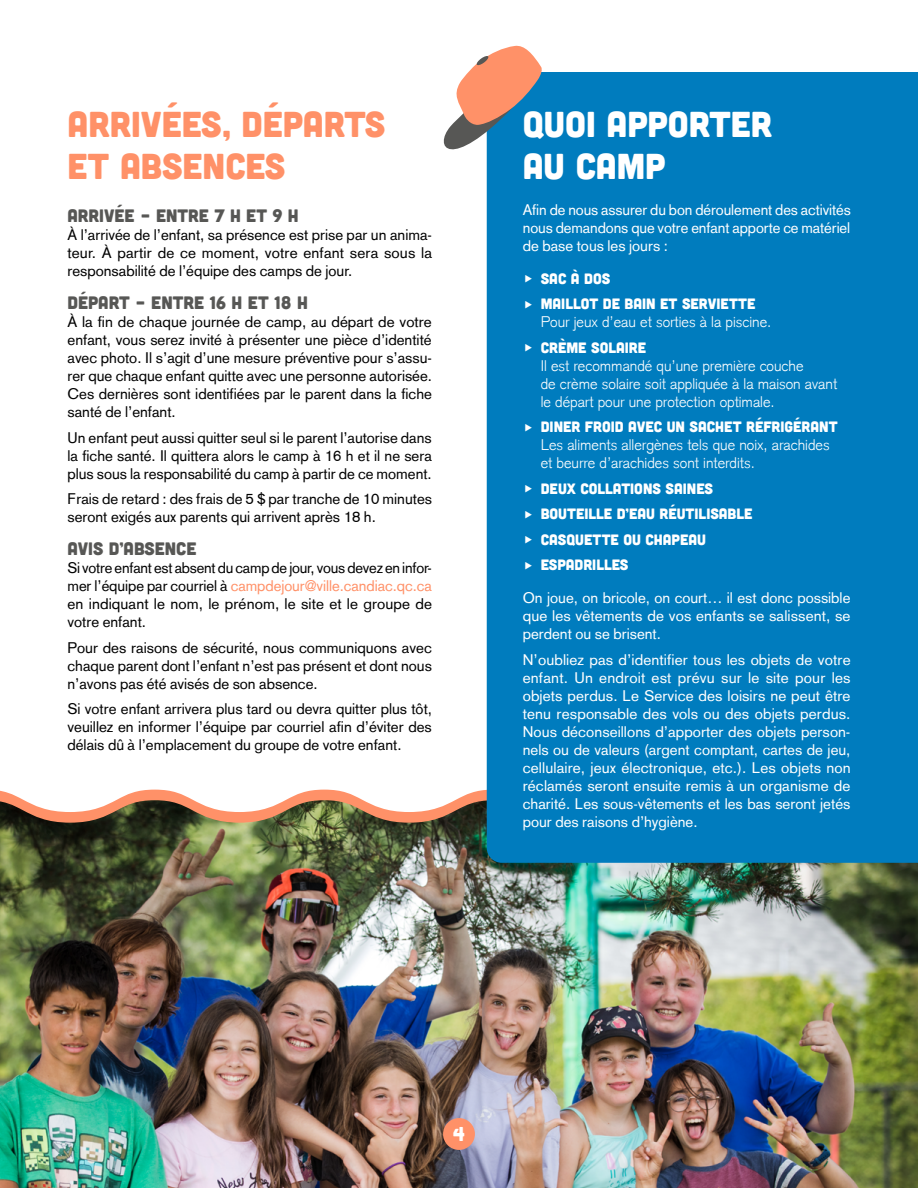
<style>
.page{position:relative;width:918px;height:1188px;background:#fff}
.page>*{position:absolute;margin:0;border:0;box-sizing:border-box;transform-origin:0 0}
.t1{font:36px/42px "Cubano";color:#ff9168}
.t2{font:36px/42px "Cubano";color:#fff}
.t3{font:19.5px "Cubano";color:#fff}
.t4{font:18px "Cubano";color:#575755}
.t5{font:15px/18px "Akzidenz Grotesk";color:#000;text-align:justify}
.t6{font:15px/18px "Akzidenz Grotesk";color:#fff;text-align:justify}
.t7{font:300 15px/18px "Akzidenz Grotesk";color:#fff}
.t8{font:15px/25.5px "Cubano";color:#fff}
.s1{color:#ff9168}
</style>
<div class="page">
<img style="left:0;top:823px;width:918px;height:365px">
<svg style="left:0;top:742px;width:487px;height:81px"></svg>
<div style="left:487px;top:72px;width:431px;height:791px;background:#007cbe"></div>
<svg style="left:443px;top:45px;width:100px;height:128px"></svg>
<div style="left:443px;top:1118px;width:32px;height:32px;background:#ff9168;border-radius:50%"></div>
<svg style="left:525px;top:275px;width:7px;height:7px"></svg>
<svg style="left:525px;top:300px;width:7px;height:8px"></svg>
<svg style="left:525px;top:344px;width:7px;height:7px"></svg>
<svg style="left:525px;top:423px;width:7px;height:8px"></svg>
<svg style="left:525px;top:485px;width:7px;height:7px"></svg>
<svg style="left:525px;top:510px;width:7px;height:8px"></svg>
<svg style="left:525px;top:536px;width:7px;height:7px"></svg>
<svg style="left:525px;top:561px;width:7px;height:8px"></svg>
<h1 class="t1" style="left:68px;top:102px;width:319px">ARRIVÉES, DÉPARTS<br>ET ABSENCES</h1>
<p class="t4" style="left:68px;top:204px;width:233px">ARRIVÉE – ENTRE 7 H ET 9 H</p>
<p class="t5" style="left:68px;top:226px;width:366px">À l’arrivée de l’enfant, sa présence est prise par un anima&shy;teur. À partir de ce moment, votre enfant sera sous la responsabilité de l’équipe des camps de jour.</p>
<p class="t4" style="left:68px;top:291px;width:242px">DÉPART – ENTRE 16 H ET 18 H</p>
<p class="t5" style="left:68px;top:313px;width:366px">À la fin de chaque journée de camp, au départ de votre enfant, vous serez invité à présenter une pièce d’identité avec photo. Il s’agit d’une mesure préventive pour s’assu&shy;rer que chaque enfant quitte avec une personne autorisée.<br>Ces dernières sont identifiées par le parent dans la fiche santé de l’enfant.</p>
<p class="t5" style="left:68px;top:429px;width:366px">Un enfant peut aussi quitter seul si le parent l’autorise dans la fiche santé. Il quittera alors le camp à 16 h et il ne sera plus sous la responsabilité du camp à partir de ce moment.</p>
<p class="t5" style="left:68px;top:490px;width:366px">Frais de retard : des frais de 5 $ par tranche de 10 minutes seront exigés aux parents qui arrivent après 18 h.</p>
<p class="t4" style="left:68px;top:537px;width:130px">AVIS D’ABSENCE</p>
<p class="t5" style="left:68px;top:559px;width:366px">Si votre enfant est absent du camp de jour, vous devez en infor&shy;mer l’équipe par courriel à <span class="s1">campdejour@ville.candiac.qc.ca </span>en indiquant le nom, le prénom, le site et le groupe de votre enfant.</p>
<p class="t5" style="left:68px;top:639px;width:366px">Pour des raisons de sécurité, nous communiquons avec chaque parent dont l’enfant n’est pas présent et dont nous n’avons pas été avisés de son absence.</p>
<p class="t5" style="left:68px;top:700px;width:366px">Si votre enfant arrivera plus tard ou devra quitter plus tôt, veuillez en informer l’équipe par courriel afin d’éviter des délais dû à l’emplacement du groupe de votre enfant.</p>
<h1 class="t2" style="left:523px;top:102px;width:251px">QUOI APPORTER<br>AU CAMP</h1>
<p class="t6" style="left:523px;top:201px;width:329px">Afin de nous assurer du bon déroulement des activités nous demandons que votre enfant apporte ce matériel de base tous les jours :</p>
<p class="t8" style="left:541px;top:265px;width:216px">SAC À DOS<br>MAILLOT DE BAIN ET SERVIETTE</p>
<p class="t7" style="left:541px;top:313px;width:232px">Pour jeux d’eau et sorties à la piscine.</p>
<p class="t8" style="left:541px;top:334px;width:107px">CRÈME SOLAIRE</p>
<p class="t7" style="left:541px;top:357px;width:298px">Il est recommandé qu’une première couche<br>de crème solaire soit appliquée à la maison avant le départ pour une protection optimale.</p>
<p class="t8" style="left:541px;top:414px;width:298px">DINER FROID AVEC UN SACHET RÉFRIGÉRANT</p>
<p class="t7" style="left:541px;top:436px;width:290px">Les aliments allergènes tels que noix, arachides et beurre d’arachides sont interdits.</p>
<p class="t8" style="left:541px;top:475px;width:213px">DEUX COLLATIONS SAINES<br>BOUTEILLE D’EAU RÉUTILISABLE<br>CASQUETTE OU CHAPEAU<br>ESPADRILLES</p>
<p class="t6" style="left:523px;top:589px;width:329px">On joue, on bricole, on court… il est donc possible que les vêtements de vos enfants se salissent, se perdent ou se brisent.</p>
<p class="t6" style="left:523px;top:651px;width:330px">N’oubliez pas d’identifier tous les objets de votre enfant. Un endroit est prévu sur le site pour les objets perdus. Le Service des loisirs ne peut être tenu responsable des vols ou des objets perdus.<br>Nous déconseillons d’apporter des objets person&shy;nels ou de valeurs (argent comptant, cartes de jeu, cellulaire, jeux électronique, etc.). Les objets non réclamés seront ensuite remis à un organisme de charité. Les sous-vêtements et les bas seront jetés pour des raisons d’hygiène.</p>
<h2 class="t3" style="left:453px;top:1122px;width:13px">4</h2>
</div>
